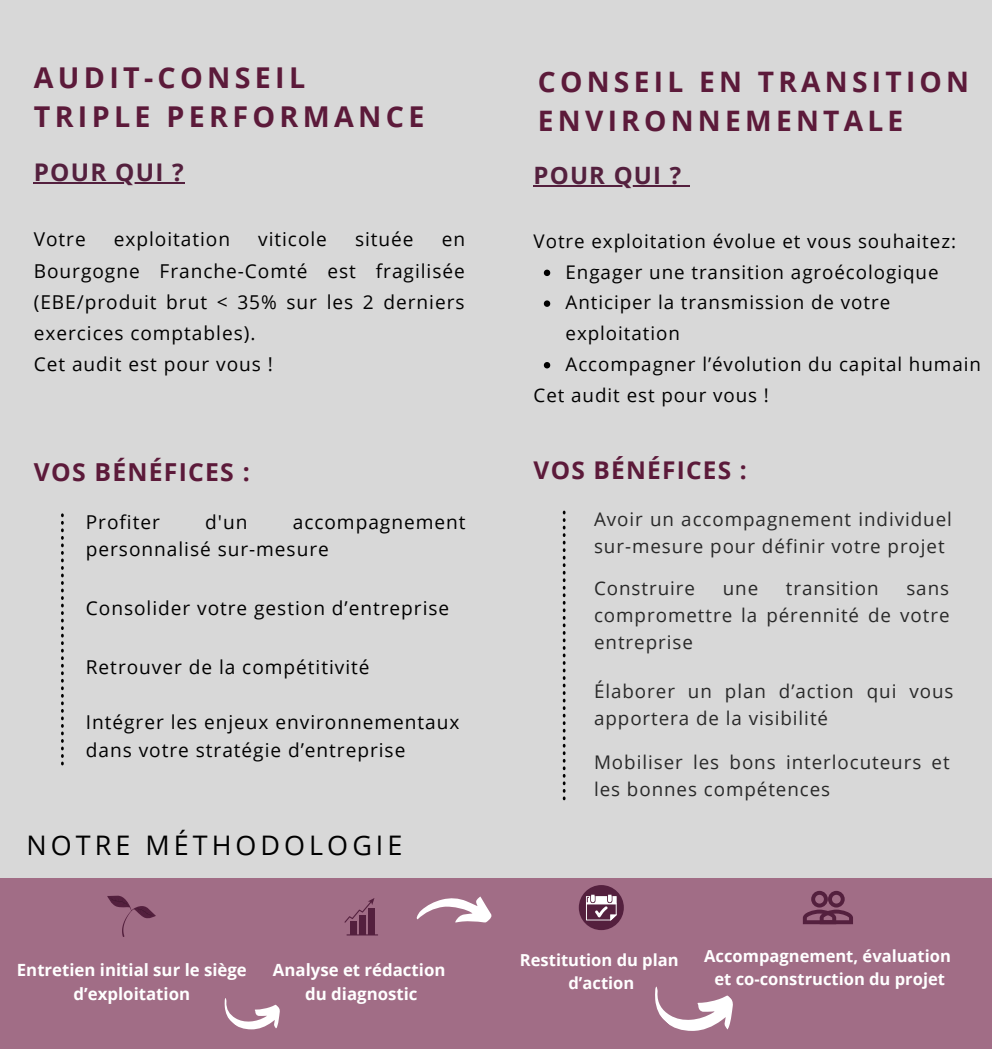
<style>
.page{position:relative;width:992px;height:1049px;background:#fff}
.page>*{position:absolute;margin:0;border:0;box-sizing:border-box;transform-origin:0 0}
.t1{font:700 28.75px "Open Sans";letter-spacing:.15em;color:#5c1a3a}
.t2{font:700 28.25px/38.5px "Open Sans";letter-spacing:.15em;color:#5c1a3a}
.t3{font:27px "Open Sans";letter-spacing:.15em;color:#000}
.t4{font:700 24.75px "Open Sans";letter-spacing:.05em;color:#5c1a3a}
.t5{font:700 24.5px "Open Sans";letter-spacing:.05em;color:#5c1a3a}
.t6{font:700 24.25px "Open Sans";letter-spacing:.05em;color:#54203e}
.t7{font:700 24px "Open Sans";letter-spacing:.05em;color:#54203e}
.t8{font:19px/31.2px "Open Sans";letter-spacing:.05em;color:#000}
.t9{font:18.75px/27px "Open Sans";letter-spacing:.05em;color:#292929}
.t10{font:18.75px/30.8px "Open Sans";letter-spacing:.05em;color:#000}
.t11{font:700 16.75px/23.5px "Open Sans";color:#fff;text-align:center}
.t12{font:700 16.5px "Open Sans";color:#fff}
</style>
<div class="page">
<div style="left:0;top:0;width:992px;height:1048px;background:#d8d8d8"></div>
<div style="left:0;top:878px;width:992px;height:170px;background:#a16d86"></div>
<svg style="left:107px;top:895px;width:49px;height:41px"></svg>
<div style="left:350px;top:921px;width:6px;height:13px;background:#54203e"></div>
<div style="left:359px;top:915px;width:7px;height:19px;background:#54203e"></div>
<div style="left:369px;top:907px;width:6px;height:27px;background:#54203e"></div>
<svg style="left:346px;top:934px;width:32px;height:1px"></svg>
<svg style="left:344px;top:898px;width:30px;height:24px"></svg>
<svg style="left:224px;top:998px;width:56px;height:32px"></svg>
<svg style="left:416px;top:896px;width:75px;height:26px"></svg>
<svg style="left:61px;top:513px;width:3px;height:252px"></svg>
<hr style="left:34px;top:182px;width:151px;height:1px;background:#54203e">
<div style="left:579px;top:884px;width:45px;height:45px;background:#54203e;border-radius:50%"></div>
<svg style="left:586px;top:894px;width:31px;height:26px"></svg>
<svg style="left:803px;top:891px;width:50px;height:32px"></svg>
<svg style="left:563px;top:510px;width:2px;height:290px"></svg>
<svg style="left:544px;top:269px;width:6px;height:7px"></svg>
<svg style="left:544px;top:300px;width:6px;height:7px"></svg>
<svg style="left:544px;top:362px;width:6px;height:6px"></svg>
<hr style="left:534px;top:185px;width:148px;height:1px;background:#54203e">
<svg style="left:655px;top:986px;width:78px;height:45px"></svg>
<p class="t1" style="left:34px;top:57px;width:273px">AUDIT-CONSEIL</p>
<p class="t1" style="left:34px;top:96px;width:392px">TRIPLE PERFORMANCE</p>
<p class="t6" style="left:34px;top:155px;width:151px">POUR QUI ?</p>
<p class="t8" style="left:34px;top:223px;width:53px">Votre</p>
<p class="t8" style="left:114px;top:223px;width:118px">exploitation</p>
<p class="t8" style="left:258px;top:223px;width:70px">viticole</p>
<p class="t8" style="left:355px;top:223px;width:60px">située</p>
<p class="t8" style="left:34px;top:223px;width:433px;text-align:justify;text-indent:408px">en Bourgogne Franche-Comté est fragilisée (EBE/produit brut &lt; 35% sur les 2 derniers exercices comptables).</p>
<p class="t8" style="left:34px;top:348px;width:241px">Cet audit est pour vous !</p>
<p class="t4" style="left:34px;top:454px;width:218px">VOS BÉNÉFICES :</p>
<p class="t8" style="left:86px;top:505px;width:76px">Profiter</p>
<p class="t8" style="left:205px;top:505px;width:44px">d'un</p>
<p class="t8" style="left:86px;top:507px;width:381px;line-height:27.2px;text-indent:207px">accompagnement personnalisé sur-mesure</p>
<p class="t8" style="left:86px;top:592px;width:365px">Consolider votre gestion d’entreprise</p>
<p class="t8" style="left:86px;top:650px;width:285px">Retrouver de la compétitivité</p>
<p class="t8" style="left:86px;top:708px;width:375px;line-height:27.2px">Intégrer les enjeux environnementaux dans votre stratégie d’entreprise</p>
<p class="t3" style="left:26px;top:826px;width:377px">NOTRE MÉTHODOLOGIE</p>
<p class="t11" style="left:17px;top:957px;width:231px">Entretien initial sur le siège d’exploitation</p>
<p class="t11" style="left:273px;top:957px;width:174px">Analyse et rédaction</p>
<p class="t11" style="left:305px;top:981px;width:114px">du diagnostic</p>
<p class="t2" style="left:538px;top:62px;width:433px">CONSEIL EN TRANSITION<br>ENVIRONNEMENTALE</p>
<p class="t7" style="left:534px;top:158px;width:149px">POUR QUI ?</p>
<p class="t10" style="left:534px;top:225px;width:424px">Votre exploitation évolue et vous souhaitez:</p>
<p class="t10" style="left:565px;top:256px;width:374px">Engager une transition agroécologique</p>
<p class="t10" style="left:565px;top:287px;width:326px">Anticiper la transmission de votre exploitation</p>
<p class="t10" style="left:565px;top:348px;width:417px">Accompagner l’évolution du capital humain</p>
<p class="t10" style="left:534px;top:379px;width:237px">Cet audit est pour vous !</p>
<p class="t5" style="left:534px;top:452px;width:215px">VOS BÉNÉFICES :</p>
<p class="t9" style="left:594px;top:505px;width:359px">Avoir un accompagnement individuel sur-mesure pour définir votre projet</p>
<p class="t9" style="left:594px;top:574px;width:102px">Construire</p>
<p class="t9" style="left:723px;top:574px;width:37px">une</p>
<p class="t9" style="left:786px;top:574px;width:94px">transition</p>
<p class="t9" style="left:594px;top:574px;width:357px;text-align:justify;text-indent:312px">sans compromettre la pérennité de votre entreprise</p>
<p class="t9" style="left:594px;top:677px;width:361px">Élaborer un plan d’action qui vous apportera de la visibilité</p>
<p class="t9" style="left:594px;top:748px;width:357px">Mobiliser les bons interlocuteurs et les bonnes compétences</p>
<p class="t12" style="left:520px;top:948px;width:160px">Restitution du plan</p>
<p class="t12" style="left:568px;top:971px;width:67px">d’action</p>
<p class="t12" style="left:704px;top:944px;width:248px">Accompagnement, évaluation</p>
<p class="t12" style="left:714px;top:967px;width:232px">et co-construction du projet</p>
</div>
